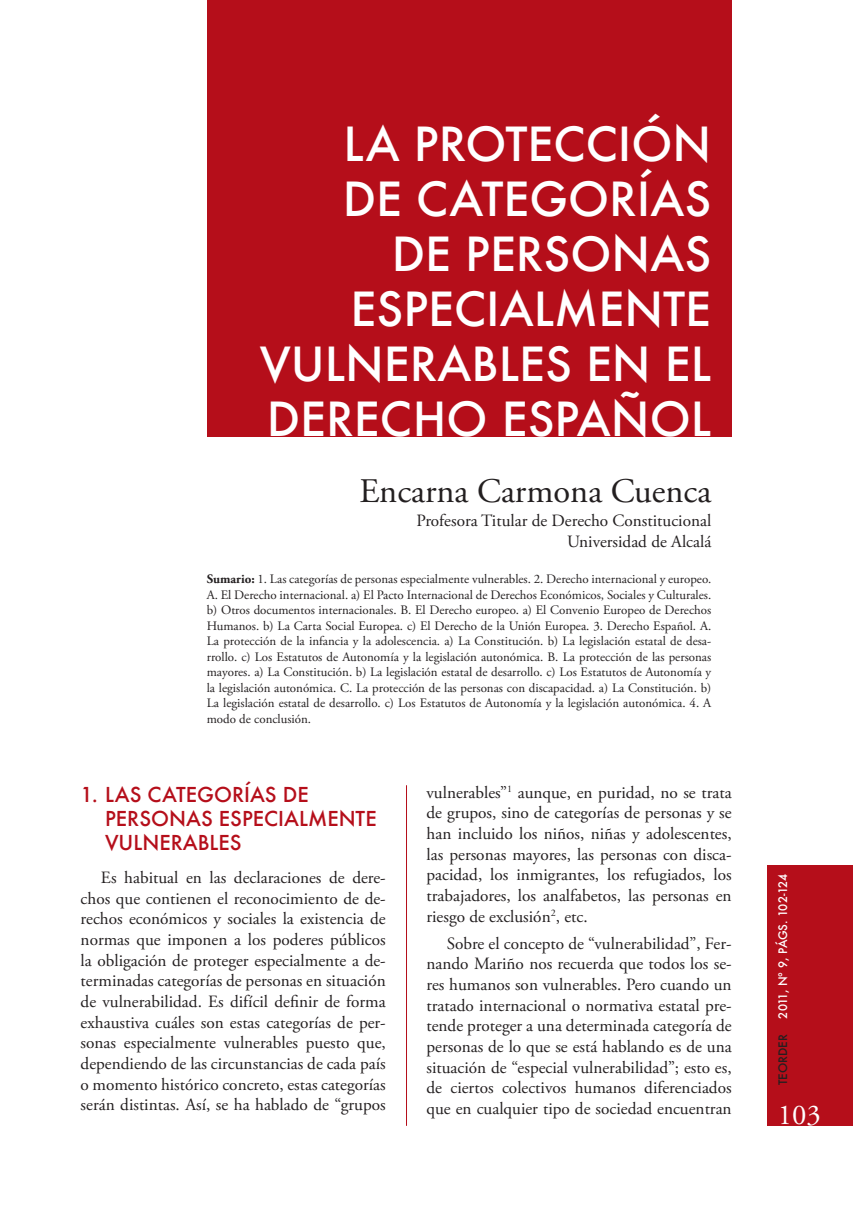
<style>
.page{position:relative;width:853px;height:1206px;background:#fff}
.page>*{position:absolute;margin:0;border:0;box-sizing:border-box;transform-origin:0 0}
.t1{font:500 45.85px/55.1px "Futura";color:#fff;text-align:right}
.t2{font:34.48px "Adobe Garamond Pro";color:#231f20}
.t3{font:28.7px "Adobe Garamond Pro";color:#fff}
.t4{font:500 20.12px/24.2px "Futura";color:#b50e1a}
.t5{font:17.15px/20.7px "Adobe Garamond Pro";color:#231f20;text-align:justify}
.t6{font:12.95px/15.6px "Adobe Garamond Pro";color:#231f20;text-align:justify}
.t7{font:500 11.55px "Futura";letter-spacing:-.035em;color:#fff}
.t8{font:500 11.55px "Futura";color:#231f20}
.s1{font-weight:700}
</style>
<div class="page">
<hr style="left:406px;top:785px;width:1px;height:341px;background:#b50e1a">
<div style="left:767px;top:865px;width:86px;height:261px;background:#b50e1a"></div>
<div style="left:207px;top:0;width:524px;height:436px;background:#b50e1a"></div>
<h1 class="t1" style="left:260px;top:115px;width:453px">LA PROTECCIÓN<br>DE CATEGORÍAS<br>DE PERSONAS<br>ESPECIALMENTE<br>VULNERABLES EN EL<br>DERECHO ESPAÑOL</h1>
<h2 class="t2" style="left:359px;top:476px;width:354px">Encarna Carmona Cuenca</h2>
<p class="t5" style="left:416px;top:512px;width:296px;text-align:right">Profesora Titular de Derecho Constitucional<br>Universidad de Alcalá</p>
<p class="t6" style="left:207px;top:572px;width:506px"><span class="s1">Sumario:</span> 1. Las categorías de personas especialmente vulnerables. 2. Derecho internacional y europeo.<br>A. El Derecho internacional. a) El Pacto Internacional de Derechos Económicos, Sociales y Culturales. b) Otros documentos internacionales. B. El Derecho europeo. a) El Convenio Europeo de Derechos Humanos. b) La Carta Social Europea. c) El Derecho de la Unión Europea. 3. Derecho Español. A.<br>La protección de la infancia y la adolescencia. a) La Constitución. b) La legislación estatal de desa&shy;rrollo. c) Los Estatutos de Autonomía y la legislación autonómica. B. La protección de las personas mayores. a) La Constitución. b) La legislación estatal de desarrollo. c) Los Estatutos de Autonomía y la legislación autonómica. C. La protección de las personas con discapacidad. a) La Constitución. b)<br>La legislación estatal de desarrollo. c) Los Estatutos de Autonomía y la legislación autonómica. 4. A modo de conclusión.</p>
<p class="t4" style="left:105px;top:782px;width:273px;text-indent:-24px">1. LAS CATEGORÍAS DE<br>PERSONAS ESPECIALMENTE<br>VULNERABLES</p>
<p class="t5" style="left:81px;top:868px;width:307px;text-indent:20px">Es habitual en las declaraciones de dere&shy;chos que contienen el reconocimiento de de&shy;rechos económicos y sociales la existencia de normas que imponen a los poderes públicos la obligación de proteger especialmente a de&shy;terminadas categorías de personas en situación de vulnerabilidad. Es difícil definir de forma exhaustiva cuáles son estas categorías de per&shy;sonas especialmente vulnerables puesto que, dependiendo de las circunstancias de cada país o momento histórico concreto, estas categorías serán distintas. Así, se ha hablado de “grupos</p>
<p class="t5" style="left:426px;top:783px;width:307px">vulnerables”<sup>1</sup> aunque, en puridad, no se trata de grupos, sino de categorías de personas y se han incluido los niños, niñas y adolescentes, las personas mayores, las personas con disca&shy;pacidad, los inmigrantes, los refugiados, los trabajadores, los analfabetos, las personas en riesgo de exclusión<sup>2</sup>, etc.</p>
<p class="t5" style="left:426px;top:934px;width:307px;text-indent:20px">Sobre el concepto de “vulnerabilidad”, Fer&shy;nando Mariño nos recuerda que todos los se&shy;res humanos son vulnerables. Pero cuando un tratado internacional o normativa estatal pre&shy;tende proteger a una determinada categoría de personas de lo que se está hablando es de una situación de “especial vulnerabilidad”; esto es, de ciertos colectivos humanos diferenciados que en cualquier tipo de sociedad encuentran</p>
<p class="t7" style="left:775px;top:1018px;width:146px;rotate:-90deg">2011, Nº 9, PÁGS. 102-124</p>
<p class="t8" style="left:775px;top:1085px;width:52px;rotate:-90deg">TEORDER</p>
<h3 class="t3" style="left:778px;top:1103px;width:45px">103</h3>
</div>
